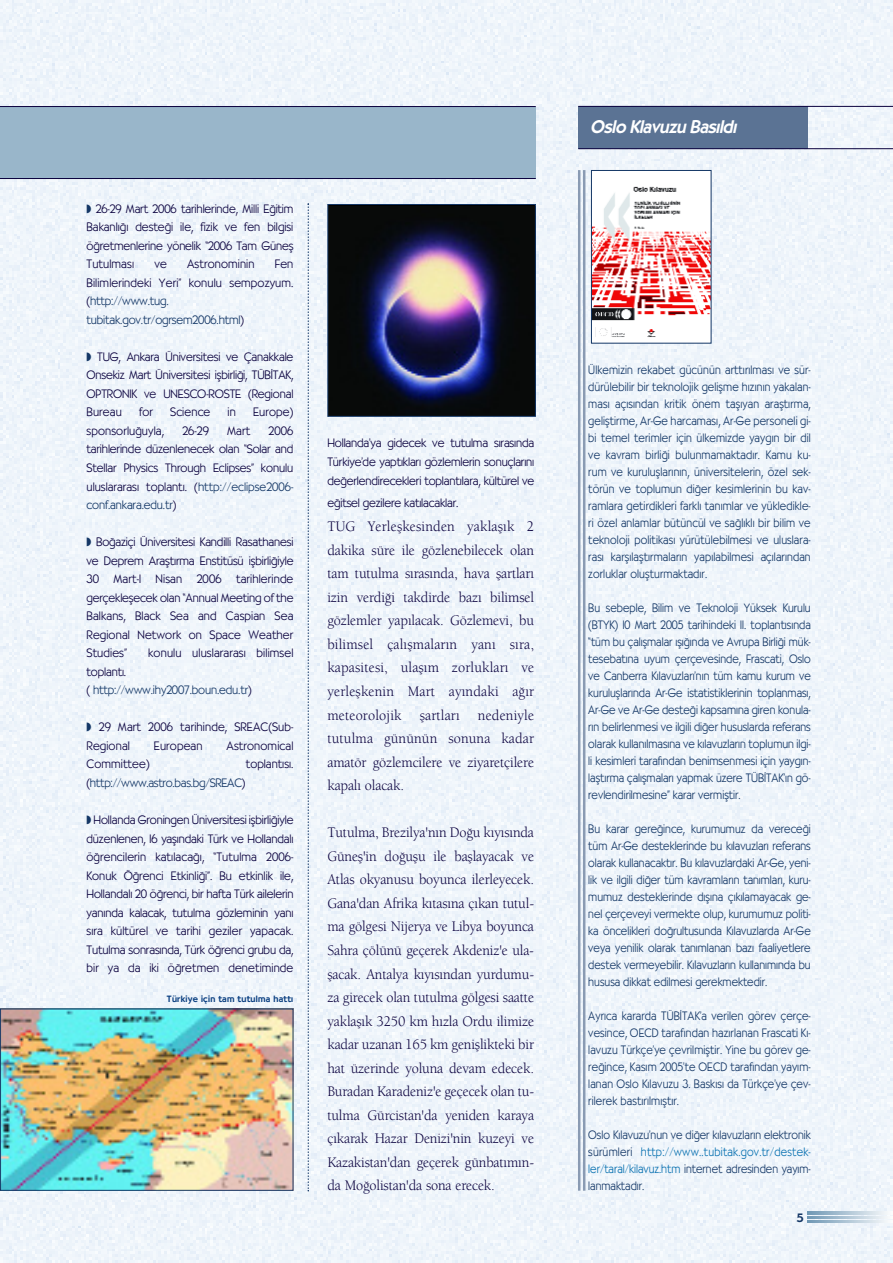
<style>
.page{position:relative;width:893px;height:1263px;background:#eff5fb}
.page>*{position:absolute;margin:0;border:0;box-sizing:border-box;transform-origin:0 0}
.t1{font:italic 500 18px "Bernhard";color:#fff;scale:.95 1}
.t2{font:15px/23.5px "Berkeley";letter-spacing:-.01em;color:#0a013e;text-align:justify;scale:.95 1}
.t3{font:300 12px/17px "Bernhard";color:#143766;text-align:justify;scale:.9 1}
.t4{font:300 12px/18.6px "Bernhard";letter-spacing:.005em;color:#0a013e;text-align:justify;scale:.95 1}
.t5{font:300 12px/18.6px "Bernhard";color:#143766;scale:.95 1}
.t6{font:300 12px "Bernhard";letter-spacing:-.02em;color:#143766;scale:.95 1}
.t7{font:500 12px "Bernhard";color:#143766}
.t8{font:500 9px "Bernhard";letter-spacing:.025em;color:#0a3f81}
.s1{color:#143766}
.s2{color:#0a013e}
.s3{color:#0770b0}
</style>
<div class="page">
<svg style="left:808px;top:1212px;width:85px;height:10px"></svg>
<svg style="left:308px;top:203px;width:1px;height:988px"></svg>
<div style="left:0;top:107px;width:536px;height:71px;background:#99b6ca"></div>
<hr style="left:0;top:106px;width:536px;height:1px;background:#0a013e">
<hr style="left:0;top:178px;width:536px;height:1px;background:#0a013e">
<div style="left:578px;top:106px;width:230px;height:43px;background:#5b7394"></div>
<hr style="left:578px;top:106px;width:315px;height:1px;background:#0a013e">
<hr style="left:578px;top:148px;width:315px;height:1px;background:#0a013e">
<img style="left:2px;top:1010px;width:289px;height:179px">
<div style="left:0;top:1008px;width:293px;height:183px;border:1px solid #143766"></div>
<img style="left:593px;top:172px;width:116px;height:170px">
<div style="left:591px;top:170px;width:120px;height:174px;border:1px solid #143766"></div>
<img style="left:329px;top:206px;width:205px;height:209px">
<div style="left:327px;top:204px;width:209px;height:213px;border:1px solid #143766"></div>
<hr style="left:583px;top:170px;width:2px;height:1021px;background:#8a9bb3">
<hr style="left:578px;top:170px;width:2px;height:1021px;background:#8a9bb3">
<p class="t4" style="left:87px;top:199px;width:219px"><span class="s1">◗</span> 26-29 Mart 2006 tarihlerinde, Milli E¤itim Bakanl›¤› deste¤i ile, fizik ve fen bilgisi ö¤retmenlerine yönelik “2006 Tam Günefl Tutulmas›</p>
<p class="t4" style="left:154px;top:255px;width:15px">ve</p>
<p class="t4" style="left:187px;top:255px;width:72px">Astronominin</p>
<p class="t5" style="left:87px;top:255px;width:219px;text-indent:188px"><span class="s2">Fen<br>Bilimlerindeki Yeri” konulu sempozyum. (</span>http://www.tug. tubitak.gov.tr/ogrsem2006.html<span class="s2">)</span></p>
<p class="t4" style="left:87px;top:347px;width:219px"><span class="s1">◗</span> TUG, Ankara Üniversitesi ve Çanakkale Onsekiz Mart Üniversitesi iflbirli¤i, TÜB‹TAK, OPTRONIK ve UNESCO-ROSTE (Regional Bureau</p>
<p class="t4" style="left:139px;top:403px;width:16px">for</p>
<p class="t4" style="left:170px;top:403px;width:44px">Science</p>
<p class="t4" style="left:228px;top:403px;width:10px">in</p>
<p class="t4" style="left:253px;top:403px;width:44px">Europe)</p>
<p class="t4" style="left:87px;top:421px;width:83px">sponsorlu¤uyla,</p>
<p class="t4" style="left:182px;top:421px;width:29px">26-29</p>
<p class="t4" style="left:227px;top:421px;width:26px">Mart</p>
<p class="t4" style="left:87px;top:421px;width:219px;text-indent:182px">2006 tarihlerinde düzenlenecek olan “Solar and Stellar Physics Through Eclipses” konulu uluslararas› toplant›. (<span class="s1">http://eclipse2006- conf.ankara.edu.tr</span>)</p>
<p class="t4" style="left:87px;top:533px;width:219px"><span class="s1">◗</span> Bo¤aziçi Üniversitesi Kandilli Rasathanesi ve Deprem Araflt›rma Enstitüsü iflbirli¤iyle 30 Mart-1 Nisan 2006 tarihlerinde gerçekleflecek olan “Annual Meeting of the Balkans, Black Sea and Caspian Sea Regional Network on Space Weather Studies”</p>
<p class="t4" style="left:148px;top:644px;width:154px">konulu uluslararas› bilimsel</p>
<p class="t5" style="left:87px;top:662px;width:175px"><span class="s2">toplant›.<br>(</span> http://www.ihy2007.boun.edu.tr<span class="s2">)</span></p>
<p class="t4" style="left:87px;top:718px;width:219px"><span class="s1">◗</span> 29 Mart 2006 tarihinde, SREAC(Sub-<br>Regional</p>
<p class="t4" style="left:154px;top:736px;width:53px">European</p>
<p class="t4" style="left:227px;top:736px;width:72px">Astronomical</p>
<p class="t4" style="left:87px;top:755px;width:68px">Committee)</p>
<p class="t4" style="left:246px;top:755px;width:52px">toplant›s›.</p>
<p class="t6" style="left:87px;top:776px;width:169px"><span class="s2">(</span>http://www.astro.bas.bg/SREAC<span class="s2">)</span></p>
<p class="t4" style="left:87px;top:810px;width:219px"><span class="s1">◗</span> Hollanda Groningen Üniversitesi iflbirli¤iyle düzenlenen, 16 yafl›ndaki Türk ve Hollandal› ö¤rencilerin kat›laca¤›, “Tutulma 2006- Konuk Ö¤renci Etkinli¤i”. Bu etkinlik ile, Hollandal› 20 ö¤renci, bir hafta Türk ailelerin yan›nda kalacak, tutulma gözleminin yan› s›ra kültürel ve tarihi geziler yapacak.<br>Tutulma sonras›nda, Türk ö¤renci grubu da, bir ya da iki ö¤retmen denetiminde</p>
<p class="t8" style="left:167px;top:993px;width:128px">Türkiye için tam tutulma hatt›</p>
<p class="t4" style="left:327px;top:434px;width:219px">Hollanda’ya gidecek ve tutulma s›ras›nda Türkiye’de yapt›klar› gözlemlerin sonuçlar›n› de¤erlendirecekleri toplant›lara, kültürel ve</p>
<p class="t4" style="left:327px;top:493px;width:140px">e¤itsel gezilere kat›lacaklar.</p>
<p class="t2" style="left:327px;top:514px;width:219px">TUG Yerleflkesinden yaklafl›k 2 dakika süre ile gözlenebilecek olan tam tutulma s›ras›nda, hava flartlar› izin verdi¤i takdirde baz› bilimsel gözlemler yap›lacak. Gözlemevi, bu bilimsel çal›flmalar›n yan› s›ra, kapasitesi, ulafl›m zorluklar› ve yerleflkenin Mart ay›ndaki a¤›r meteorolojik flartlar› nedeniyle tutulma gününün sonuna kadar amatör gözlemcilere ve ziyaretçilere kapal› olacak.</p>
<p class="t2" style="left:327px;top:820px;width:219px">Tutulma, Brezilya'n›n Do¤u k›y›s›nda Günefl'in do¤uflu ile bafllayacak ve Atlas okyanusu boyunca ilerleyecek.<br>Gana'dan Afrika k›tas›na ç›kan tutul&shy;ma gölgesi Nijerya ve Libya boyunca Sahra çölünü geçerek Akdeniz'e ula&shy;flacak. Antalya k›y›s›ndan yurdumu&shy;za girecek olan tutulma gölgesi saatte yaklafl›k 3250 km h›zla Ordu ilimize kadar uzanan 165 km genifllikteki bir hat üzerinde yoluna devam edecek.<br>Buradan Karadeniz'e geçecek olan tu&shy;tulma Gürcistan'da yeniden karaya ç›karak Hazar Denizi'nin kuzeyi ve Kazakistan'dan geçerek günbat›m›n&shy;da Mo¤olistan'da sona erecek.</p>
<h1 class="t1" style="left:590px;top:116px;width:158px">Oslo Klavuzu Bas›ld›</h1>
<p class="t3" style="left:588px;top:362px;width:249px">Ülkemizin rekabet gücünün artt›r›lmas› ve sür&shy;dürülebilir bir teknolojik geliflme h›z›n›n yakalan&shy;mas› aç›s›ndan kritik önem tafl›yan araflt›rma, gelifltirme, Ar-Ge harcamas›, Ar-Ge personeli gi&shy;bi temel terimler için ülkemizde yayg›n bir dil ve kavram birli¤i bulunmamaktad›r. Kamu ku&shy;rum ve kurulufllar›n›n, üniversitelerin, özel sek&shy;törün ve toplumun di¤er kesimlerinin bu kav&shy;ramlara getirdikleri farkl› tan›mlar ve yükledikle&shy;ri özel anlamlar bütüncül ve sa¤l›kl› bir bilim ve teknoloji politikas› yürütülebilmesi ve uluslara&shy;ras› karfl›laflt›rmalar›n yap›labilmesi aç›lar›ndan zorluklar oluflturmaktad›r.</p>
<p class="t3" style="left:588px;top:600px;width:249px">Bu sebeple, Bilim ve Teknoloji Yüksek Kurulu (BTYK) 10 Mart 2005 tarihindeki 11. toplant›s›nda “tüm bu çal›flmalar ›fl›¤›nda ve Avrupa Birli¤i mük&shy;tesebat›na uyum çerçevesinde, Frascati, Oslo ve Canberra K›lavuzlar›’n›n tüm kamu kurum ve kurulufllar›nda Ar-Ge istatistiklerinin toplanmas›, Ar-Ge ve Ar-Ge deste¤i kapsam›na giren konula&shy;r›n belirlenmesi ve ilgili di¤er hususlarda referans olarak kullan›lmas›na ve k›lavuzlar›n toplumun ilgi&shy;li kesimleri taraf›ndan benimsenmesi için yayg›n&shy;laflt›rma çal›flmalar› yapmak üzere TÜB‹TAK’›n gö&shy;revlendirilmesine” karar vermifltir.</p>
<p class="t3" style="left:588px;top:820px;width:249px">Bu karar gere¤ince, kurumumuz da verece¤i tüm Ar-Ge desteklerinde bu k›lavuzlar› referans olarak kullanacakt›r. Bu k›lavuzlardaki Ar-Ge, yeni&shy;lik ve ilgili di¤er tüm kavramlar›n tan›mlar›, kuru&shy;mumuz desteklerinde d›fl›na ç›k›lamayacak ge&shy;nel çerçeveyi vermekte olup, kurumumuz politi&shy;ka öncelikleri do¤rultusunda K›lavuzlarda Ar-Ge veya yenilik olarak tan›mlanan baz› faaliyetlere destek vermeyebilir. K›lavuzlar›n kullan›m›nda bu hususa dikkat edilmesi gerekmektedir.</p>
<p class="t3" style="left:588px;top:1007px;width:249px">Ayr›ca kararda TÜB‹TAK’a verilen görev çerçe&shy;vesince, OECD taraf›ndan haz›rlanan Frascati K›- lavuzu Türkçe’ye çevrilmifltir. Yine bu görev ge&shy;re¤ince, Kas›m 2005’te OECD taraf›ndan yay›m&shy;lanan Oslo K›lavuzu 3. Bask›s› da Türkçe’ye çev&shy;rilerek bast›r›lm›flt›r.</p>
<p class="t3" style="left:588px;top:1126px;width:249px">Oslo K›lavuzu’nun ve di¤er k›lavuzlar›n elektronik sürümleri <span class="s3">http://www..tubitak.gov.tr/destek&shy;ler/taral/kilavuz.htm</span> internet adresinden yay›m&shy;lanmaktad›r.</p>
<p class="t7" style="left:797px;top:1210px;width:8px">5</p>
</div>
